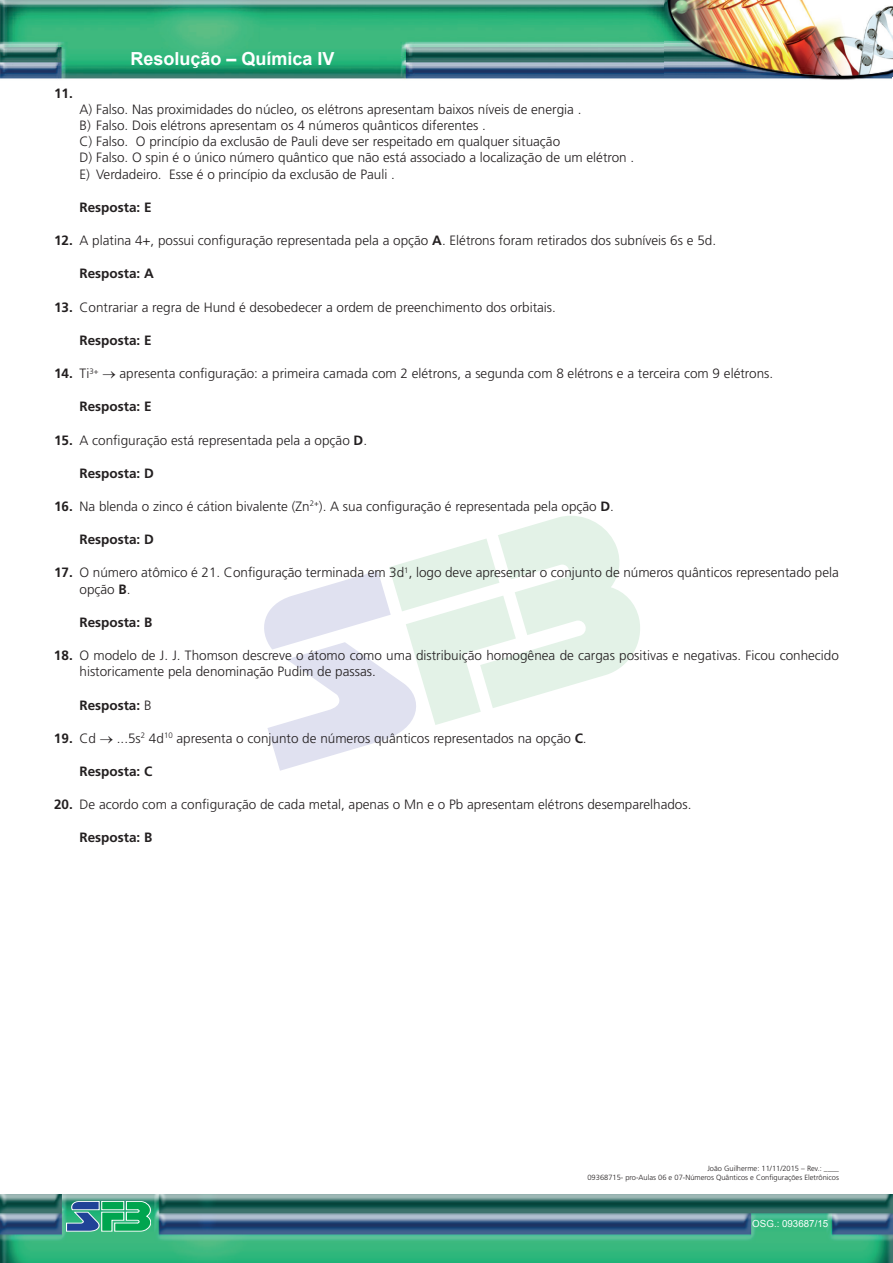
<style>
.page{position:relative;width:893px;height:1263px;background:#fff}
.page>*{position:absolute;margin:0;border:0;box-sizing:border-box;transform-origin:0 0}
.t1{font:700 18px "Arial";color:#fff}
.t2{font:300 13.5px/16.2px "Frutiger";color:#231f20}
.t3{font:700 13.5px "Frutiger";color:#231f20}
.t4{font:9.75px "Arial";color:#fff}
.t5{font:300 7.5px/9px "Frutiger";color:#231f20;text-align:right}
.s1{font-weight:700}
.s2{font-weight:300}
</style>
<div class="page">
<img style="left:0;top:1195px;width:893px;height:68px">
<svg style="left:66px;top:1201px;width:85px;height:30px;background:#39a184"></svg>
<svg style="left:264px;top:516px;width:376px;height:255px"></svg>
<img style="left:0;top:0;width:892px;height:80px">
<p class="t3" style="left:54px;top:85px;width:20px">11.</p>
<h1 class="t1" style="left:131px;top:46px;width:206px">Resolução – Química IV</h1>
<p class="t2" style="left:80px;top:101px;width:556px">A) Falso. Nas proximidades do núcleo, os elétrons apresentam baixos níveis de energia .<br>B) Falso. Dois elétrons apresentam os 4 números quânticos diferentes .<br>C) Falso. O princípio da exclusão de Pauli deve ser respeitado em qualquer situação<br>D) Falso. O spin é o único número quântico que não está associado a localização de um elétron .<br>E) Verdadeiro. Esse é o princípio da exclusão de Pauli .</p>
<p class="t3" style="left:80px;top:199px;width:74px">Resposta: E</p>
<p class="t2" style="left:54px;top:232px;width:664px"><span class="s1">12.</span> A platina 4+, possui configuração representada pela a opção <span class="s1">A</span>. Elétrons foram retirados dos subníveis 6s e 5d.</p>
<p class="t3" style="left:80px;top:266px;width:76px">Resposta: A</p>
<p class="t2" style="left:54px;top:299px;width:503px"><span class="s1">13.</span> Contrariar a regra de Hund é desobedecer a ordem de preenchimento dos orbitais.</p>
<p class="t3" style="left:80px;top:332px;width:74px">Resposta: E</p>
<p class="t2" style="left:54px;top:365px;width:721px"><span class="s1">14.</span> Ti<sup>3+</sup> → apresenta configuração: a primeira camada com 2 elétrons, a segunda com 8 elétrons e a terceira com 9 elétrons.</p>
<p class="t3" style="left:79px;top:399px;width:74px">Resposta: E</p>
<p class="t2" style="left:54px;top:432px;width:315px"><span class="s1">15.</span> A configuração está representada pela a opção <span class="s1">D</span>.</p>
<p class="t3" style="left:79px;top:465px;width:76px">Resposta: D</p>
<p class="t2" style="left:54px;top:498px;width:561px"><span class="s1">16.</span> Na blenda o zinco é cátion bivalente (Zn<sup>2+</sup>). A sua configuração é representada pela opção <span class="s1">D</span>.</p>
<p class="t3" style="left:79px;top:532px;width:76px">Resposta: D</p>
<p class="t2" style="left:79px;top:565px;width:761px;text-indent:-25px"><span class="s1">17.</span> O número atômico é 21. Configuração terminada em 3d<sup>1</sup>, logo deve apresentar o conjunto de números quânticos representado pela opção <span class="s1">B</span>.</p>
<p class="t3" style="left:79px;top:614px;width:74px">Resposta: B</p>
<p class="t2" style="left:79px;top:647px;width:761px;text-indent:-26px"><span class="s1">18.</span> O modelo de J. J. Thomson descreve o átomo como uma distribuição homogênea de cargas positivas e negativas. Ficou conhecido historicamente pela denominação Pudim de passas.</p>
<p class="t3" style="left:79px;top:697px;width:74px">Resposta: <span class="s2">B</span></p>
<p class="t2" style="left:54px;top:730px;width:534px"><span class="s1">19.</span> Cd → ...5s<sup>2</sup> 4d<sup>10</sup> apresenta o conjunto de números quânticos representados na opção <span class="s1">C</span>.</p>
<p class="t3" style="left:80px;top:763px;width:74px">Resposta: C</p>
<p class="t2" style="left:54px;top:796px;width:639px"><span class="s1">20.</span> De acordo com a configuração de cada metal, apenas o Mn e o Pb apresentam elétrons desemparelhados.</p>
<p class="t3" style="left:80px;top:830px;width:74px">Resposta: B</p>
<p class="t5" style="left:587px;top:1164px;width:253px">João Guilherme: 11/11/2015 – Rev.: ____<br>09368715- pro-Aulas 06 e 07-Números Quânticos e Configurações Eletrônicos</p>
<p class="t4" style="left:752px;top:1217px;width:77px">OSG.: 093687/15</p>
</div>
